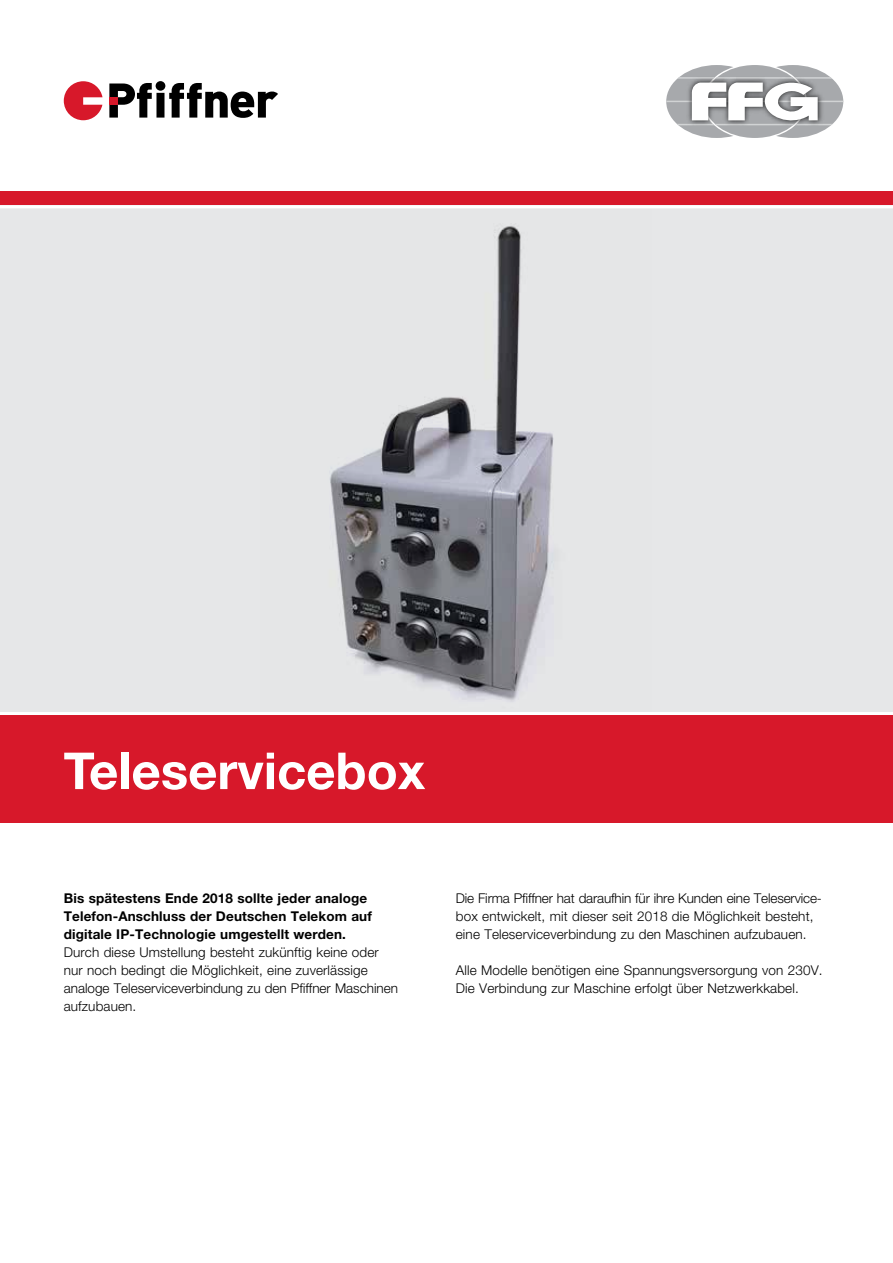
<style>
.page{position:relative;width:893px;height:1263px;background:#fff}
.page>*{position:absolute;margin:0;border:0;box-sizing:border-box;transform-origin:0 0}
.t1{font:700 51px "Helvetica Neue LT Pro";color:#fff}
.t2{font:300 13.5px/18px "Helvetica Neue LT Pro";letter-spacing:.01em;color:#000}
.t3{font:700 13.5px/18px "Helvetica Neue LT Pro";letter-spacing:.01em;color:#000}
</style>
<div class="page">
<div style="left:0;top:201px;width:893px;height:548px;background:#e6e7e8"></div>
<img style="left:330px;top:226px;width:224px;height:476px">
<div style="left:0;top:715px;width:893px;height:107px;background:#d7182a"></div>
<hr style="left:0;top:712px;width:893px;height:3px;background:#fff">
<div style="left:0;top:191px;width:893px;height:14px;background:#d7182a"></div>
<hr style="left:0;top:205px;width:893px;height:3px;background:#fff">
<svg style="left:109px;top:81px;width:169px;height:37px"></svg>
<div style="left:109px;top:97px;width:9px;height:8px;background:#d7182a"></div>
<svg style="left:64px;top:81px;width:38px;height:39px"></svg>
<svg style="left:666px;top:65px;width:177px;height:73px"></svg>
<h1 class="t1" style="left:64px;top:739px;width:363px">Teleservicebox</h1>
<p class="t3" style="left:64px;top:888px;width:310px">Bis spätestens Ende 2018 sollte jeder analoge<br>Telefon-Anschluss der Deutschen Telekom auf digitale IP-Technologie umgestellt werden.</p>
<p class="t2" style="left:64px;top:942px;width:336px">Durch diese Umstellung besteht zukünftig keine oder nur noch bedingt die Möglichkeit, eine zuverlässige analoge Teleserviceverbindung zu den Pfiffner Maschinen aufzubauen.</p>
<p class="t2" style="left:456px;top:888px;width:368px">Die Firma Pfiffner hat daraufhin für ihre Kunden eine Teleservice&shy;box entwickelt, mit dieser seit 2018 die Möglichkeit besteht, eine Teleserviceverbindung zu den Maschinen aufzubauen.</p>
<p class="t2" style="left:456px;top:960px;width:368px">Alle Modelle benötigen eine Spannungsversorgung von 230V.<br>Die Verbindung zur Maschine erfolgt über Netzwerkkabel.</p>
</div>
